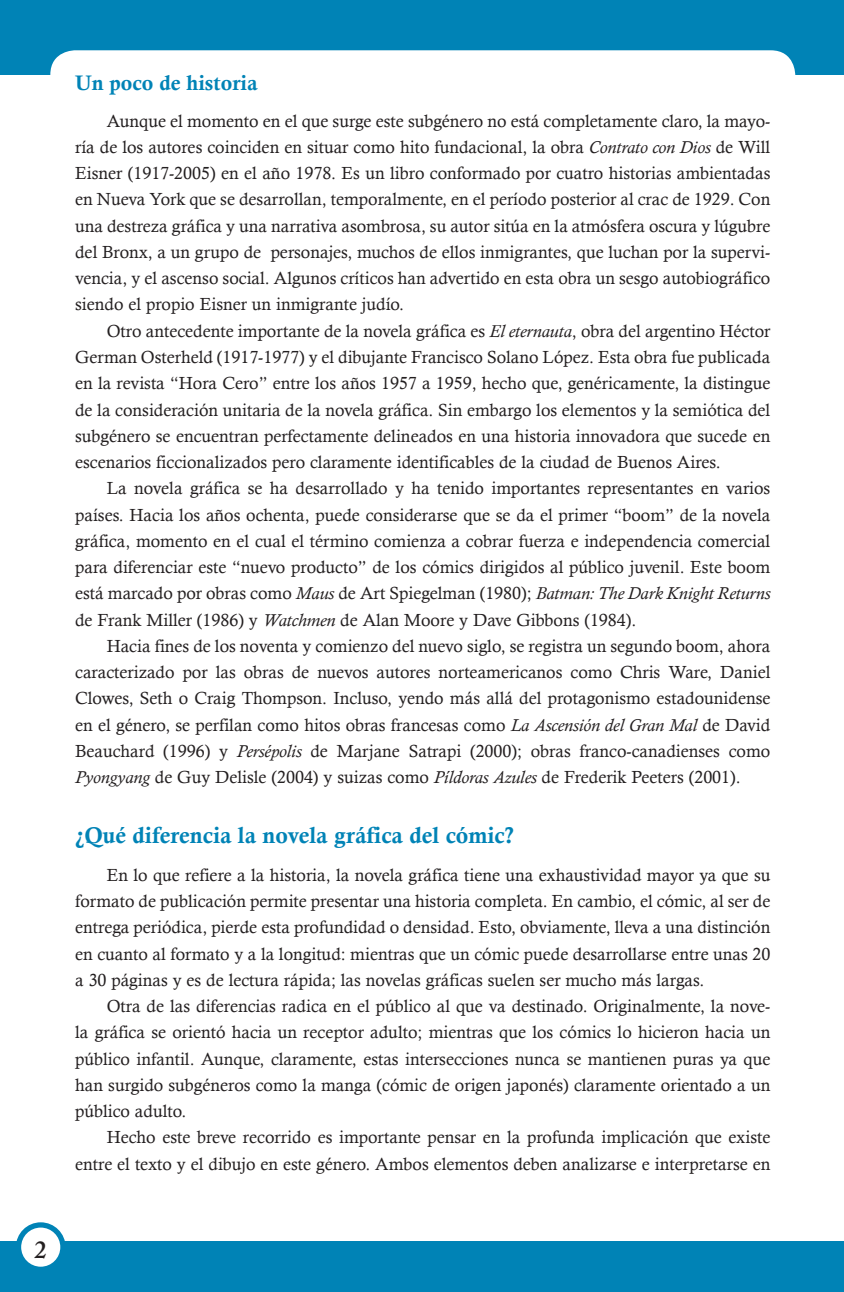
<style>
.page{position:relative;width:844px;height:1292px;background:#fff}
.page>*{position:absolute;margin:0;border:0;box-sizing:border-box;transform-origin:0 0}
.t1{font:600 24.5px "Adobe Caslon Pro";color:#231f20}
.t2{font:22.75px "Calis MT Bol";color:#0083b6}
.t3{font:21px "Calis MT Bol";color:#0083b6}
.t4{font:17.5px/26.2px "Calisto";color:#231f20;text-align:justify}
.s1{font-style:italic}
</style>
<div class="page">
<div style="left:0;top:0;width:843px;height:75px;background:#0083b6"></div>
<div style="left:0;top:1241px;width:843px;height:50px;background:#0083b6"></div>
<div style="left:50px;top:50px;width:744px;height:55px;background:#fff;border-radius:24px"></div>
<div style="left:19px;top:1224px;width:44px;height:44px;background:#fff;border-radius:50%"></div>
<div style="left:16px;top:1221px;width:49px;height:50px;border:5px solid #0083b6;border-radius:50%"></div>
<h1 class="t1" style="left:35px;top:1234px;width:14px">2</h1>
<p class="t3" style="left:75px;top:71px;width:184px">Un poco de historia</p>
<p class="t4" style="left:75px;top:107px;width:696px;text-indent:32px">Aunque el momento en el que surge este subgénero no está completamente claro, la mayo&shy;ría de los autores coinciden en situar como hito fundacional, la obra <span class="s1">Contrato con Dios</span> de Will Eisner (1917-2005) en el año 1978. Es un libro conformado por cuatro historias ambientadas en Nueva York que se desarrollan, temporalmente, en el período posterior al crac de 1929. Con una destreza gráfica y una narrativa asombrosa, su autor sitúa en la atmósfera oscura y lúgubre del Bronx, a un grupo de personajes, muchos de ellos inmigrantes, que luchan por la supervi&shy;vencia, y el ascenso social. Algunos críticos han advertido en esta obra un sesgo autobiográfico siendo el propio Eisner un inmigrante judío.</p>
<p class="t4" style="left:75px;top:317px;width:696px;text-indent:32px">Otro antecedente importante de la novela gráfica es <span class="s1">El eternauta</span>, obra del argentino Héctor German Osterheld (1917-1977) y el dibujante Francisco Solano López. Esta obra fue publicada en la revista “Hora Cero” entre los años 1957 a 1959, hecho que, genéricamente, la distingue de la consideración unitaria de la novela gráfica. Sin embargo los elementos y la semiótica del subgénero se encuentran perfectamente delineados en una historia innovadora que sucede en escenarios ficcionalizados pero claramente identificables de la ciudad de Buenos Aires.</p>
<p class="t4" style="left:75px;top:475px;width:696px;text-indent:32px">La novela gráfica se ha desarrollado y ha tenido importantes representantes en varios países. Hacia los años ochenta, puede considerarse que se da el primer “boom” de la novela gráfica, momento en el cual el término comienza a cobrar fuerza e independencia comercial para diferenciar este “nuevo producto” de los cómics dirigidos al público juvenil. Este boom está marcado por obras como <span class="s1">Maus</span> de Art Spiegelman (1980); <span class="s1">Batman: The Dark Knight Returns </span>de Frank Miller (1986) y <span class="s1">Watchmen</span> de Alan Moore y Dave Gibbons (1984).</p>
<p class="t4" style="left:75px;top:632px;width:696px;text-indent:32px">Hacia fines de los noventa y comienzo del nuevo siglo, se registra un segundo boom, ahora caracterizado por las obras de nuevos autores norteamericanos como Chris Ware, Daniel Clowes, Seth o Craig Thompson. Incluso, yendo más allá del protagonismo estadounidense en el género, se perfilan como hitos obras francesas como <span class="s1">La Ascensión del Gran Mal</span> de David Beauchard (1996) y <span class="s1">Persépolis</span> de Marjane Satrapi (2000); obras franco-canadienses como <span class="s1">Pyongyang</span> de Guy Delisle (2004) y suizas como <span class="s1">Píldoras Azules</span> de Frederik Peeters (2001).</p>
<h2 class="t2" style="left:75px;top:821px;width:440px">¿Qué diferencia la novela gráfica del cómic?</h2>
<p class="t4" style="left:75px;top:861px;width:696px;text-indent:32px">En lo que refiere a la historia, la novela gráfica tiene una exhaustividad mayor ya que su formato de publicación permite presentar una historia completa. En cambio, el cómic, al ser de entrega periódica, pierde esta profundidad o densidad. Esto, obviamente, lleva a una distinción en cuanto al formato y a la longitud: mientras que un cómic puede desarrollarse entre unas 20 a 30 páginas y es de lectura rápida; las novelas gráficas suelen ser mucho más largas.</p>
<p class="t4" style="left:75px;top:992px;width:696px;text-indent:32px">Otra de las diferencias radica en el público al que va destinado. Originalmente, la nove&shy;la gráfica se orientó hacia un receptor adulto; mientras que los cómics lo hicieron hacia un público infantil. Aunque, claramente, estas intersecciones nunca se mantienen puras ya que han surgido subgéneros como la manga (cómic de origen japonés) claramente orientado a un público adulto.</p>
<p class="t4" style="left:75px;top:1123px;width:696px;text-align:right">Hecho este breve recorrido es importante pensar en la profunda implicación que existe entre el texto y el dibujo en este género. Ambos elementos deben analizarse e interpretarse en</p>
</div>
